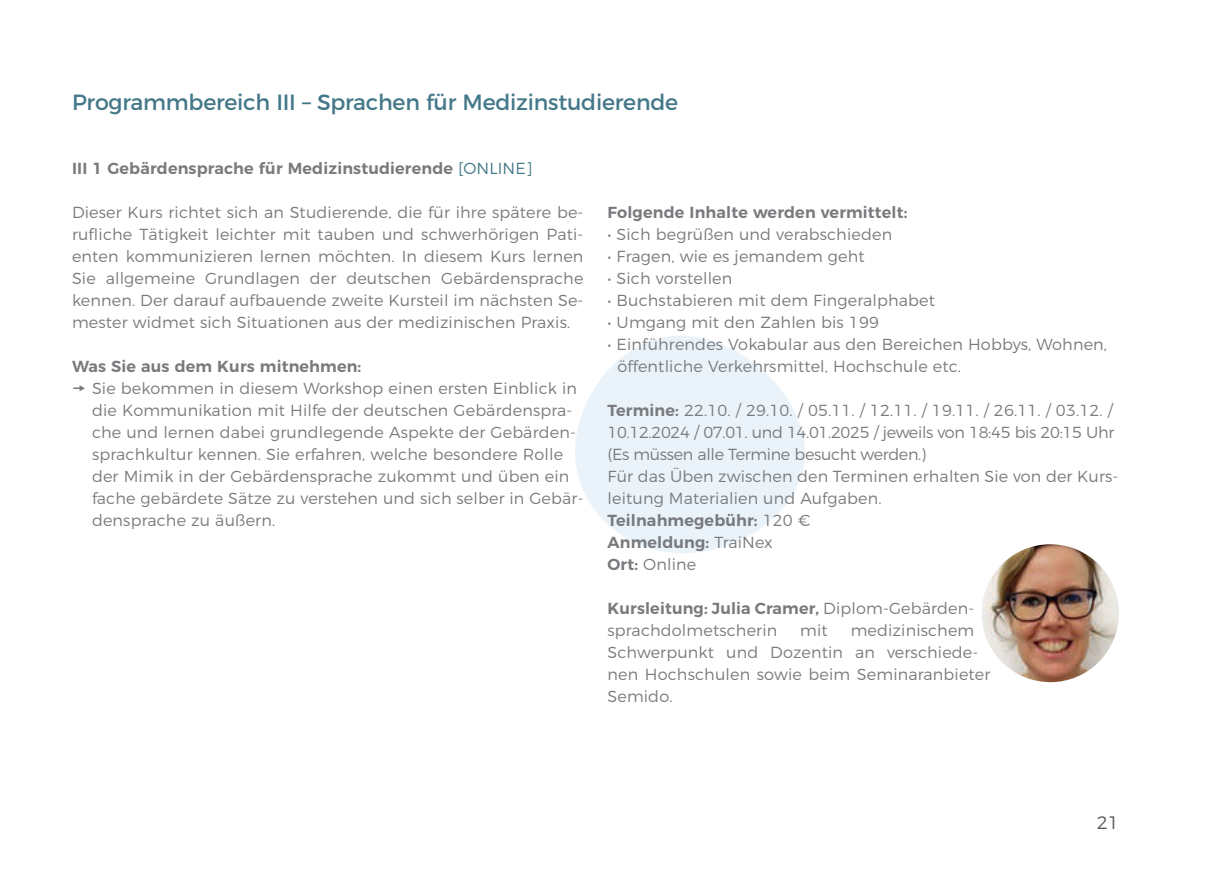
<style>
.page{position:relative;width:1208px;height:874px;background:#fff}
.page>*{position:absolute;margin:0;border:0;box-sizing:border-box;transform-origin:0 0}
.t1{font:22px "Montserrat";letter-spacing:-.01em;color:#447889}
.t2{font:300 18px "Montserrat";color:#57585a}
.t3{font:300 16px/22px "Montserrat";letter-spacing:.01em;color:#787a7d}
.t4{font:600 16px "Montserrat";letter-spacing:.01em;color:#787a7d}
.s1{font-weight:300;color:#447889}
.s2{font-weight:600}
</style>
<div class="page">
<svg style="left:575px;top:336px;width:230px;height:217px;fill:#e9f3f9"></svg>
<img style="left:981px;top:544px;width:138px;height:137px;border-radius:69px">
<h1 class="t1" style="left:72px;top:85px;width:607px">Programmbereich III – Sprachen für Medizinstudierende</h1>
<p class="t4" style="left:72px;top:155px;width:462px">III 1 Gebärdensprache für Medizinstudierende <span class="s1">[ONLINE]</span></p>
<p class="t3" style="left:72px;top:200px;width:513px;text-align:justify">Dieser Kurs richtet sich an Studierende, die für ihre spätere be&shy;rufliche Tätigkeit leichter mit tauben und schwerhörigen Pati&shy;enten kommunizieren lernen möchten. In diesem Kurs lernen Sie allgemeine Grundlagen der deutschen Gebärdensprache kennen. Der darauf aufbauende zweite Kursteil im nächsten Se&shy;mester widmet sich Situationen aus der medizinischen Praxis.</p>
<p class="t4" style="left:72px;top:353px;width:291px">Was Sie aus dem Kurs mitnehmen:</p>
<p class="t3" style="left:92px;top:376px;width:493px">Sie bekommen in diesem Workshop einen ersten Einblick in die Kommunikation mit Hilfe der deutschen Gebärdenspra&shy;che und lernen dabei grundlegende Aspekte der Gebärden&shy;sprachkultur kennen. Sie erfahren, welche besondere Rolle der Mimik in der Gebärdensprache zukommt und üben ein fache gebärdete Sätze zu verstehen und sich selber in Gebär&shy;densprache zu äußern.</p>
<p class="t4" style="left:607px;top:199px;width:301px">Folgende Inhalte werden vermittelt:</p>
<p class="t3" style="left:607px;top:222px;width:286px">• Sich begrüßen und verabschieden</p>
<p class="t3" style="left:607px;top:244px;width:259px">• Fragen, wie es jemandem geht</p>
<p class="t3" style="left:607px;top:266px;width:126px">• Sich vorstellen</p>
<p class="t3" style="left:607px;top:288px;width:329px">• Buchstabieren mit dem Fingeralphabet</p>
<p class="t3" style="left:607px;top:310px;width:273px">• Umgang mit den Zahlen bis 199</p>
<p class="t3" style="left:617px;top:332px;width:491px;text-indent:-10px">• Einführendes Vokabular aus den Bereichen Hobbys, Wohnen, öffentliche Verkehrsmittel, Hochschule etc.</p>
<p class="t3" style="left:607px;top:398px;width:512px"><span class="s2">Termine:</span> 22.10. / 29.10. / 05.11. / 12.11. / 19.11. / 26.11. / 03.12. / 10.12.2024 / 07.01. und 14.01.2025 / jeweils von 18:45 bis 20:15 Uhr (Es müssen alle Termine besucht werden.)<br>Für das Üben zwischen den Terminen erhalten Sie von der Kurs&shy;leitung Materialien und Aufgaben.<br><span class="s2">Teilnahmegebühr:</span> 120 €<br><span class="s2">Anmeldung:</span> TraiNex<br><span class="s2">Ort:</span> Online</p>
<p class="t3" style="left:607px;top:596px;width:368px"><span class="s2">Kursleitung: Julia Cramer,</span> Diplom-Gebärden&shy;sprachdolmetscherin</p>
<p class="t3" style="left:607px;top:618px;width:384px;text-indent:243px">medizinischem<br>Schwerpunkt und Dozentin an verschiede&shy;nen Hochschulen sowie beim Seminaranbieter<br>Semido.</p>
<p class="t3" style="left:800px;top:618px;width:29px">mit</p>
<p class="t2" style="left:1096px;top:808px;width:24px">21</p>
</div>
